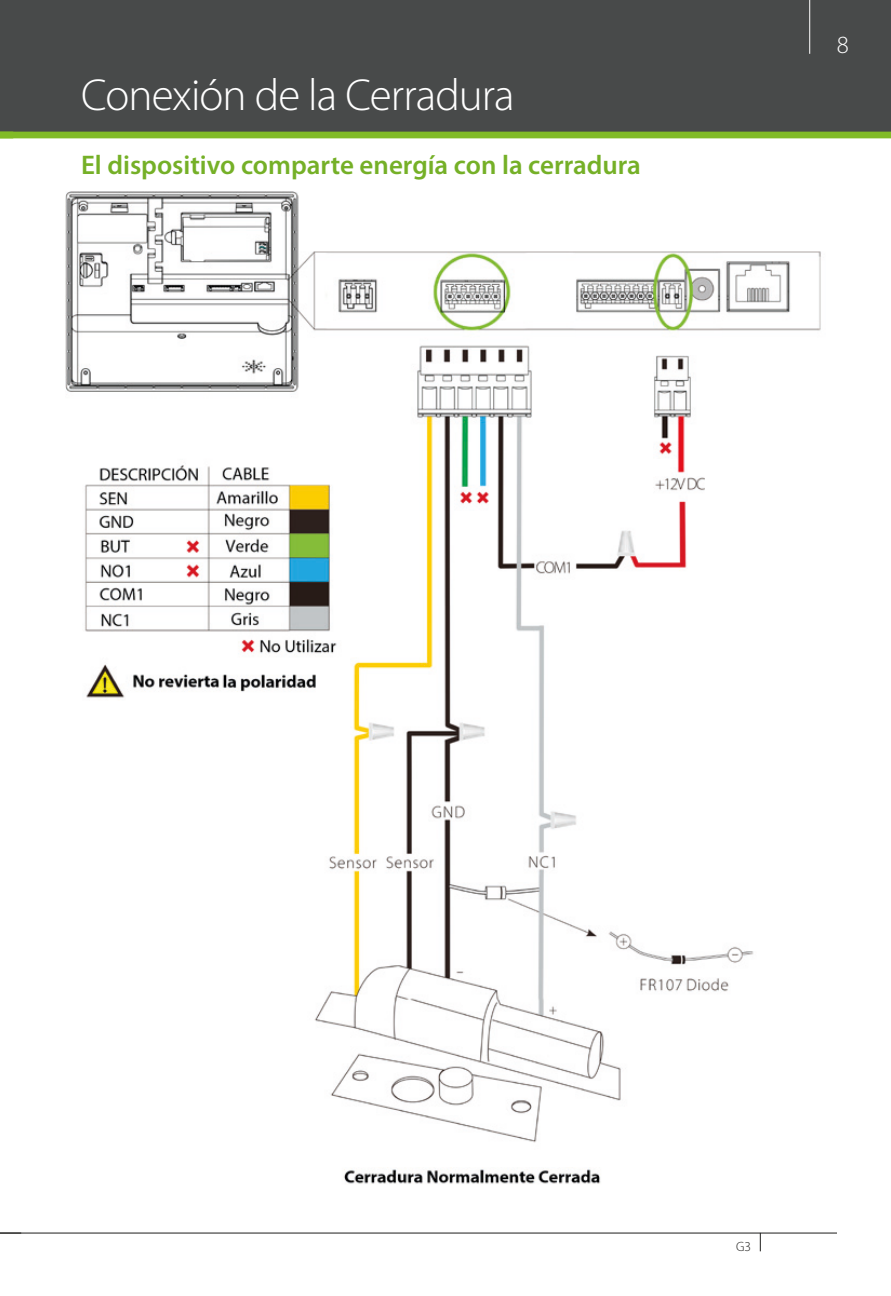
<style>
.page{position:relative;width:891px;height:1296px;background:#fff}
.page>*{position:absolute;margin:0;border:0;box-sizing:border-box;transform-origin:0 0}
.t1{font:300 45px "Myriad Pro";letter-spacing:-.02em;color:#fff}
.t2{font:600 27px "Myriad Pro";color:#75b027}
.t3{font:300 24.75px "Myriad Pro";color:#fff}
.t4{font:300 13.5px "Myriad Pro";color:#1d1d1b}
</style>
<div class="page">
<div style="left:0;top:0;width:891px;height:137px;background:#484a4a"></div>
<hr style="left:0;top:1233px;width:837px;height:1px;background:#1d1d1b">
<hr style="left:809px;top:0;width:1px;height:54px;background:#fff">
<svg style="left:760px;top:1233px;width:1px;height:18px"></svg>
<div style="left:0;top:132px;width:891px;height:6px;background:#81bb27"></div>
<img style="left:65px;top:191px;width:756px;height:993px">
<h1 class="t1" style="left:81px;top:71px;width:435px">Conexión de la Cerradura</h1>
<p class="t2" style="left:81px;top:148px;width:561px">El dispositivo comparte energía con la cerradura</p>
<p class="t3" style="left:837px;top:31px;width:14px">8</p>
<p class="t4" style="left:736px;top:1240px;width:17px">G3</p>
</div>
